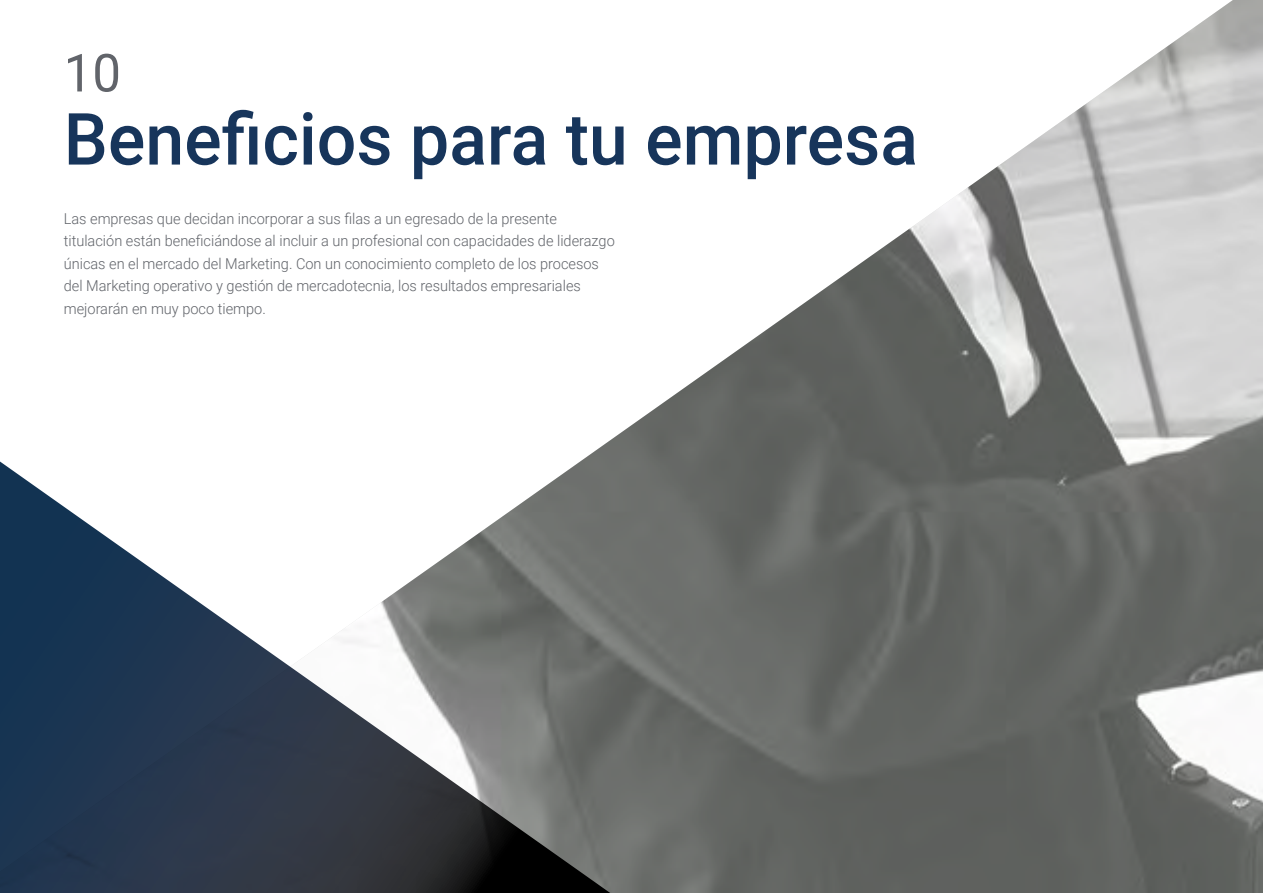
<style>
.page{position:relative;width:1263px;height:893px;background:#fff}
.page>*{position:absolute;margin:0;border:0;box-sizing:border-box;transform-origin:0 0}
.t1{font:500 72px "Roboto";color:#17355b}
.t2{font:52.5px "Roboto";color:#61646a}
.t3{font:300 15px/22.5px "Roboto";color:#61646a}
</style>
<div class="page">
<img style="left:602px;top:0;width:661px;height:893px">
<svg style="left:0;top:446px;width:640px;height:447px"></svg>
<h2 class="t2" style="left:64px;top:36px;width:59px">10</h2>
<h1 class="t1" style="left:64px;top:89px;width:856px">Beneficios para tu empresa</h1>
<p class="t3" style="left:64px;top:207px;width:552px">Las empresas que decidan incorporar a sus filas a un egresado de la presente titulación están beneficiándose al incluir a un profesional con capacidades de liderazgo únicas en el mercado del Marketing. Con un conocimiento completo de los procesos del Marketing operativo y gestión de mercadotecnia, los resultados empresariales mejorarán en muy poco tiempo.</p>
</div>
